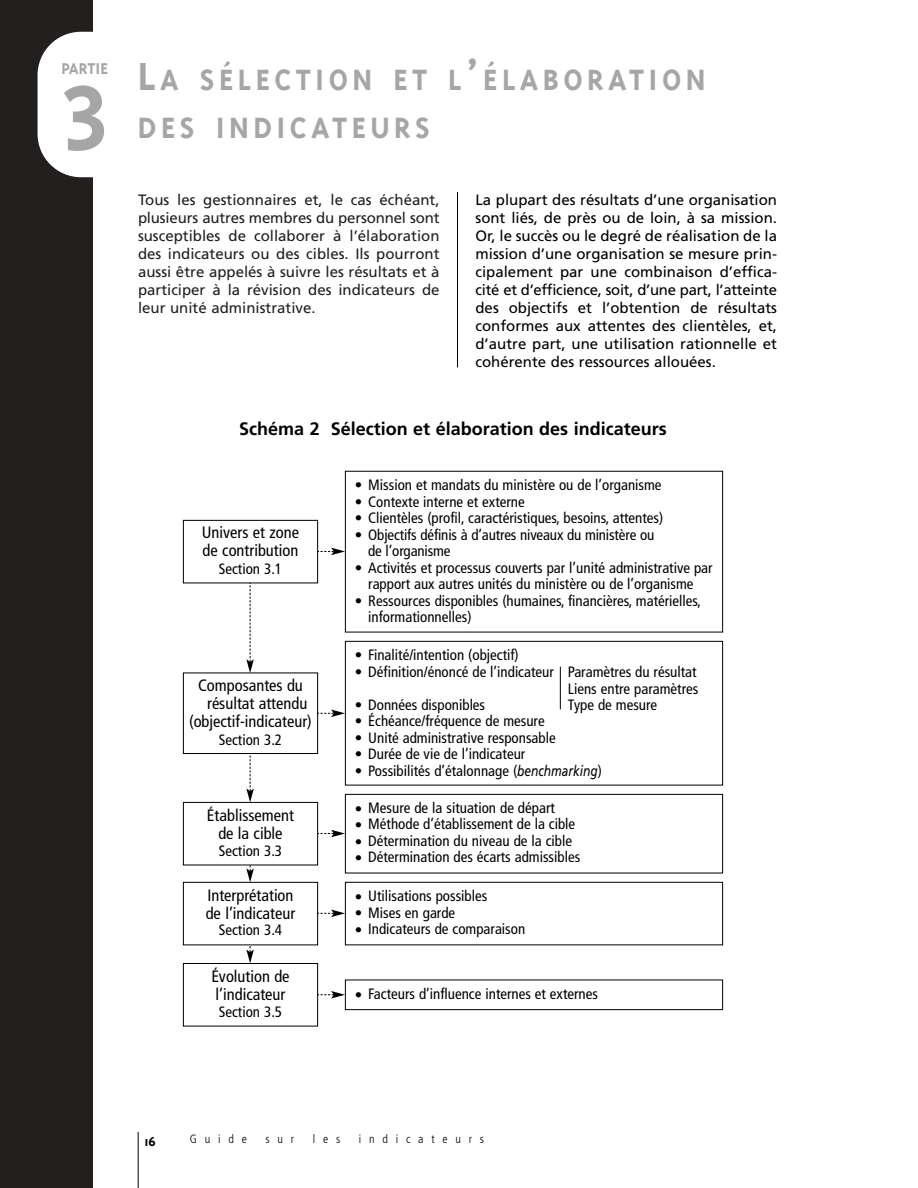
<style>
.page{position:relative;width:918px;height:1188px;background:#fff}
.page>*{position:absolute;margin:0;border:0;box-sizing:border-box;transform-origin:0 0}
.t1{font:700 105px "Triplex";color:#a6a6a6}
.t2{font:700 33.75px/48px "Triplex";letter-spacing:.13em;color:#a6a6a6}
.t3{font:700 18px "Frutiger";color:#000}
.t4{font:700 18px "Triplex";color:#a6a6a6}
.t5{font:condensed 16.5px/18px "Frutiger";color:#000}
.t6{font:condensed 15px/16.5px "Frutiger";color:#000}
.t7{font:15px/18px "Frutiger";color:#000;text-align:justify}
.t8{font:15px/18px "Frutiger";color:#231f1f;text-align:justify}
.t9{font:700 15px "Triplex";color:#000}
.t10{font:300 condensed 12px "Frutiger";letter-spacing:.65em;color:#000}
.s1{font-size:45px}
.s2{font-style:italic;font-stretch:normal}
</style>
<div class="page">
<div style="left:0;top:0;width:93px;height:1188px;background:#231f1f"></div>
<div style="left:38px;top:32px;width:600px;height:145px;background:#fff;border-radius:43px"></div>
<hr style="left:457px;top:192px;width:1px;height:175px;background:#000">
<hr style="left:138px;top:1132px;width:1px;height:56px;background:#000">
<svg style="left:246px;top:945px;width:8px;height:18px"></svg>
<svg style="left:318px;top:991px;width:27px;height:8px"></svg>
<svg style="left:318px;top:910px;width:27px;height:7px"></svg>
<svg style="left:318px;top:548px;width:27px;height:7px"></svg>
<svg style="left:246px;top:830px;width:99px;height:52px"></svg>
<svg style="left:246px;top:703px;width:99px;height:99px"></svg>
<svg style="left:246px;top:583px;width:8px;height:90px"></svg>
<div style="left:183px;top:520px;width:135px;height:63px;border:1px solid #000"></div>
<div style="left:345px;top:471px;width:378px;height:161px;border:1px solid #000"></div>
<div style="left:184px;top:673px;width:133px;height:80px;background:#fff"></div>
<div style="left:183px;top:673px;width:135px;height:81px;border:1px solid #000"></div>
<div style="left:345px;top:641px;width:378px;height:144px;border:1px solid #000"></div>
<div style="left:184px;top:803px;width:133px;height:62px;background:#fff"></div>
<div style="left:183px;top:802px;width:135px;height:63px;border:1px solid #000"></div>
<div style="left:345px;top:794px;width:378px;height:79px;border:1px solid #000"></div>
<div style="left:183px;top:882px;width:135px;height:63px;border:1px solid #000"></div>
<div style="left:345px;top:882px;width:378px;height:63px;border:1px solid #000"></div>
<hr style="left:560px;top:667px;width:1px;height:42px;background:#000">
<div style="left:183px;top:963px;width:135px;height:63px;border:1px solid #000"></div>
<div style="left:345px;top:980px;width:378px;height:30px;border:1px solid #000"></div>
<p class="t4" style="left:61px;top:61px;width:48px">PARTIE</p>
<h1 class="t1" style="left:61px;top:61px;width:50px">3</h1>
<h2 class="t2" style="left:138px;top:58px;width:569px"><span class="s1">L</span>A SÉLECTION ET L<span class="s1">’</span>ÉLABORATION<br>DES INDICATEURS</h2>
<p class="t8" style="left:138px;top:192px;width:303px">Tous les gestionnaires et, le cas échéant, plusieurs autres membres du personnel sont susceptibles de collaborer à l’élaboration des indicateurs ou des cibles. Ils pourront aussi être appelés à suivre les résultats et à participer à la révision des indicateurs de leur unité administrative.</p>
<p class="t7" style="left:476px;top:192px;width:303px">La plupart des résultats d’une organisation sont liés, de près ou de loin, à sa mission.<br>Or, le succès ou le degré de réalisation de la mission d’une organisation se mesure prin&shy;cipalement par une combinaison d’effica&shy;cité et d’efficience, soit, d’une part, l’atteinte des objectifs et l’obtention de résultats conformes aux attentes des clientèles, et, d’autre part, une utilisation rationnelle et cohérente des ressources allouées.</p>
<p class="t3" style="left:239px;top:421px;width:429px">Schéma 2 Sélection et élaboration des indicateurs</p>
<p class="t5" style="left:202px;top:525px;width:99px">Univers et zone de contribution</p>
<p class="t6" style="left:219px;top:562px;width:65px">Section 3.1</p>
<p class="t5" style="left:198px;top:677px;width:106px">Composantes du</p>
<p class="t5" style="left:207px;top:695px;width:102px">résultat attendu</p>
<p class="t5" style="left:189px;top:713px;width:124px">(objectif-indicateur)</p>
<p class="t6" style="left:219px;top:733px;width:65px">Section 3.2</p>
<p class="t5" style="left:207px;top:808px;width:89px;text-align:center">Établissement de la cible</p>
<p class="t6" style="left:219px;top:843px;width:65px">Section 3.3</p>
<p class="t5" style="left:206px;top:888px;width:91px">Interprétation de l’indicateur</p>
<p class="t6" style="left:219px;top:923px;width:65px">Section 3.4</p>
<p class="t5" style="left:211px;top:969px;width:80px">Évolution de l’indicateur</p>
<p class="t6" style="left:219px;top:1004px;width:65px">Section 3.5</p>
<p class="t6" style="left:355px;top:478px;width:308px">• Mission et mandats du ministère ou de l’organisme</p>
<p class="t6" style="left:355px;top:495px;width:172px">• Contexte interne et externe</p>
<p class="t6" style="left:355px;top:511px;width:310px">• Clientèles (profil, caractéristiques, besoins, attentes)</p>
<p class="t6" style="left:368px;top:528px;width:288px;text-indent:-14px">• Objectifs définis à d’autres niveaux du ministère ou de l’organisme</p>
<p class="t6" style="left:355px;top:561px;width:359px;text-align:center">• Activités et processus couverts par l’unité administrative par rapport aux autres unités du ministère ou de l’organisme</p>
<p class="t6" style="left:368px;top:594px;width:334px;text-indent:-14px">• Ressources disponibles (humaines, financières, matérielles, informationnelles)</p>
<p class="t6" style="left:355px;top:648px;width:166px">• Finalité/intention (objectif)</p>
<p class="t6" style="left:355px;top:664px;width:201px">• Définition/énoncé de l’indicateur</p>
<p class="t6" style="left:355px;top:697px;width:132px">• Données disponibles</p>
<p class="t6" style="left:355px;top:714px;width:191px">• Échéance/fréquence de mesure</p>
<p class="t6" style="left:355px;top:730px;width:203px">• Unité administrative responsable</p>
<p class="t6" style="left:355px;top:747px;width:172px">• Durée de vie de l’indicateur</p>
<p class="t6" style="left:355px;top:763px;width:249px">• Possibilités d’étalonnage (<span class="s2">benchmarking</span>)</p>
<p class="t6" style="left:568px;top:665px;width:132px;text-align:justify">Paramètres du résultat Liens entre paramètres Type de mesure</p>
<p class="t6" style="left:355px;top:801px;width:202px">• Mesure de la situation de départ</p>
<p class="t6" style="left:355px;top:817px;width:222px">• Méthode d’établissement de la cible</p>
<p class="t6" style="left:355px;top:834px;width:219px">• Détermination du niveau de la cible</p>
<p class="t6" style="left:355px;top:850px;width:227px">• Détermination des écarts admissibles</p>
<p class="t6" style="left:355px;top:889px;width:134px">• Utilisations possibles</p>
<p class="t6" style="left:355px;top:905px;width:102px">• Mises en garde</p>
<p class="t6" style="left:355px;top:922px;width:172px">• Indicateurs de comparaison</p>
<p class="t6" style="left:355px;top:987px;width:245px">• Facteurs d’influence internes et externes</p>
<p class="t9" style="left:145px;top:1135px;width:13px">16</p>
<p class="t10" style="left:190px;top:1134px;width:58px">Guide</p>
<p class="t10" style="left:266px;top:1134px;width:30px">sur</p>
<p class="t10" style="left:313px;top:1134px;width:29px">les</p>
<p class="t10" style="left:359px;top:1134px;width:127px">indicateurs</p>
</div>
